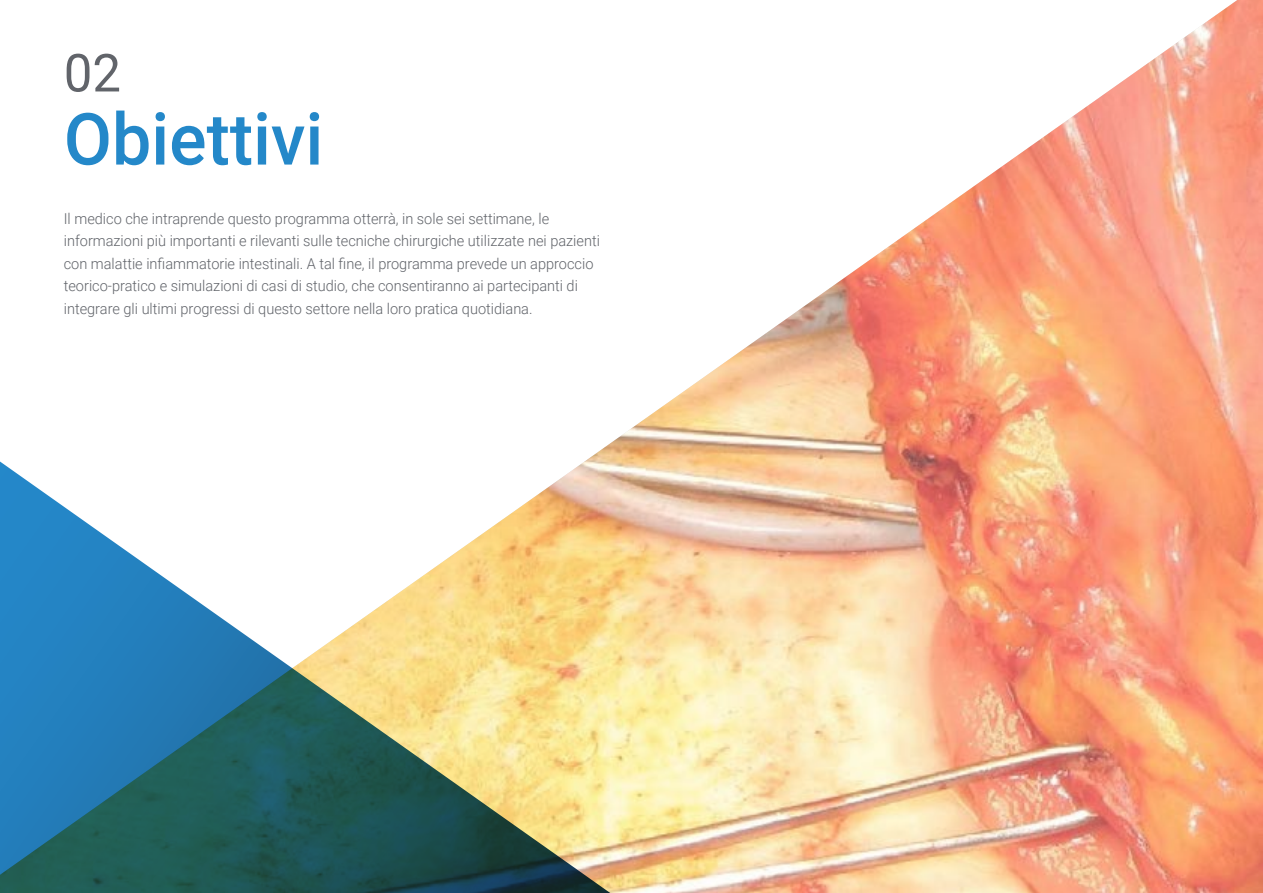
<style>
.page{position:relative;width:1263px;height:893px;background:#fff}
.page>*{position:absolute;margin:0;border:0;box-sizing:border-box;transform-origin:0 0}
.t1{font:500 72px "Roboto";color:#2488c9}
.t2{font:52.5px "Roboto";color:#61646a}
.t3{font:300 15px/22.5px "Roboto";color:#61646a}
</style>
<div class="page">
<img style="left:606px;top:0;width:657px;height:893px">
<svg style="left:0;top:446px;width:640px;height:447px"></svg>
<h2 class="t2" style="left:64px;top:36px;width:59px">02</h2>
<h1 class="t1" style="left:64px;top:89px;width:261px">Obiettivi</h1>
<p class="t3" style="left:64px;top:207px;width:538px">Il medico che intraprende questo programma otterrà, in sole sei settimane, le informazioni più importanti e rilevanti sulle tecniche chirurgiche utilizzate nei pazienti con malattie infiammatorie intestinali. A tal fine, il programma prevede un approccio teorico-pratico e simulazioni di casi di studio, che consentiranno ai partecipanti di integrare gli ultimi progressi di questo settore nella loro pratica quotidiana.</p>
</div>
